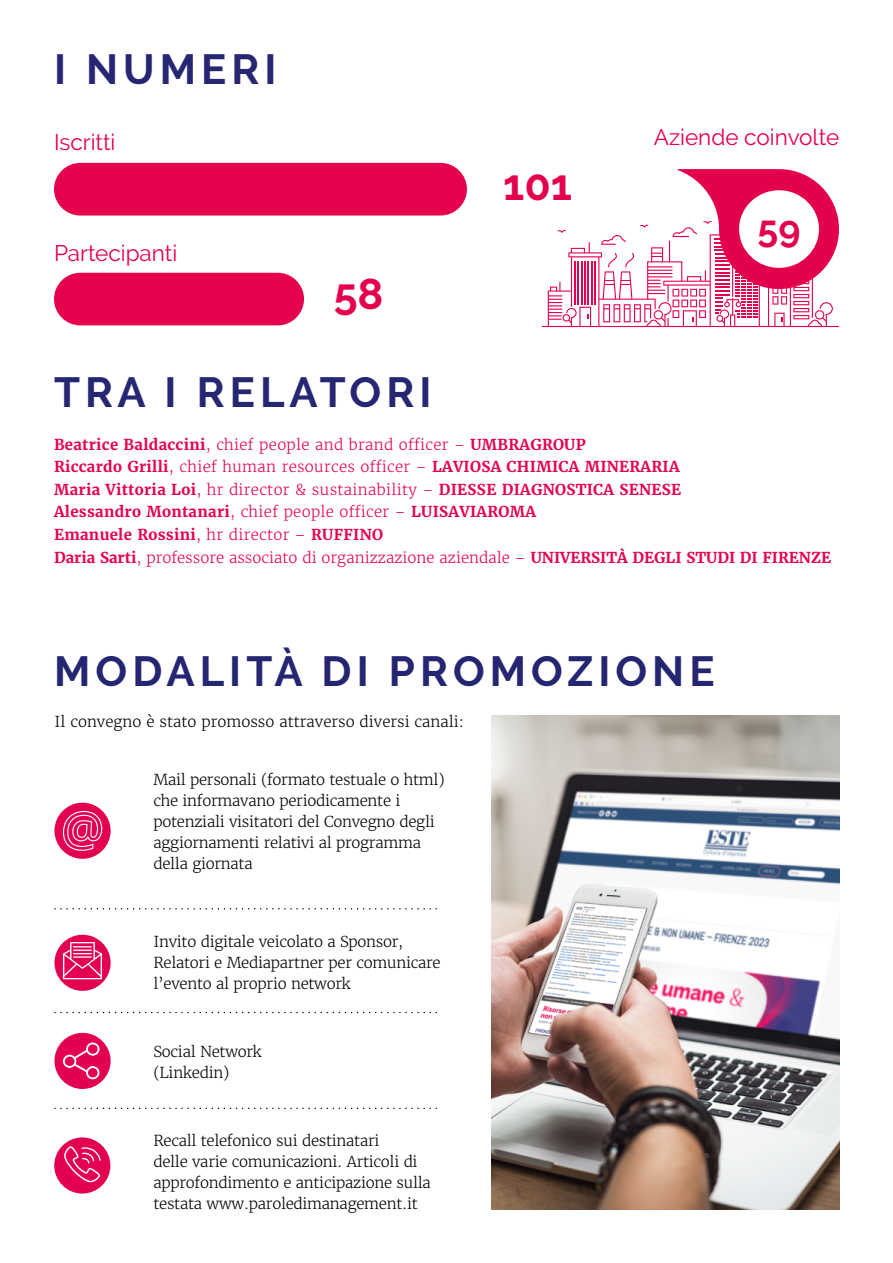
<style>
.page{position:relative;width:893px;height:1263px;background:#fff}
.page>*{position:absolute;margin:0;border:0;box-sizing:border-box;transform-origin:0 0}
.t1{font:700 43.05px "Raleway";color:#e3004f}
.t2{font:700 42px "Raleway";letter-spacing:.12em;color:#252672}
.t3{font:700 42px "Raleway";letter-spacing:.12em;color:#252772}
.t4{font:700 42px "Raleway";letter-spacing:.12em;color:#262673}
.t5{font:700 37.5px "Raleway";color:#e3004f}
.t6{font:22.5px "Raleway";color:#e3004f}
.t7{font:300 15px/21px "Merriweather";letter-spacing:-.02em;color:#000}
.t8{font:700 15px/22.5px "Merriweather";letter-spacing:.02em;color:#e50050}
.t9{font:300 15px "Merriweather";color:#000}
.s1{font-weight:300}
</style>
<div class="page">
<div style="left:54px;top:163px;width:413px;height:52px;background:#e50050;border-radius:26px"></div>
<div style="left:54px;top:273px;width:250px;height:52px;background:#e50050;border-radius:26px"></div>
<svg style="left:542px;top:169px;width:297px;height:158px"></svg>
<div style="left:739px;top:190px;width:80px;height:78px;background:#fff;border-radius:50%"></div>
<div style="left:54px;top:935px;width:57px;height:56px;background:#e30050;border-radius:50%"></div>
<div style="left:54px;top:1033px;width:57px;height:56px;background:#e30050;border-radius:50%"></div>
<div style="left:54px;top:1137px;width:56px;height:56px;background:#e30050;border-radius:50%"></div>
<div style="left:54px;top:803px;width:57px;height:56px;background:#e30050;border-radius:50%"></div>
<svg style="left:62px;top:810px;width:41px;height:41px"></svg>
<svg style="left:63px;top:942px;width:39px;height:37px"></svg>
<svg style="left:64px;top:1146px;width:37px;height:36px"></svg>
<svg style="left:63px;top:1042px;width:36px;height:37px"></svg>
<svg style="left:55px;top:908px;width:382px;height:1px"></svg>
<svg style="left:55px;top:1012px;width:382px;height:1px"></svg>
<svg style="left:55px;top:1107px;width:382px;height:2px"></svg>
<img style="left:492px;top:716px;width:347px;height:494px">
<h2 class="t4" style="left:54px;top:46px;width:224px">I NUMERI</h2>
<h3 class="t6" style="left:54px;top:129px;width:63px">Iscritti</h3>
<h3 class="t6" style="left:54px;top:240px;width:125px">Partecipanti</h3>
<h1 class="t1" style="left:334px;top:269px;width:51px">58</h1>
<h2 class="t3" style="left:54px;top:369px;width:379px">TRA I RELATORI</h2>
<h1 class="t1" style="left:503px;top:160px;width:70px">101</h1>
<h3 class="t6" style="left:654px;top:124px;width:187px">Aziende coinvolte</h3>
<h3 class="t5" style="left:758px;top:207px;width:44px">59</h3>
<p class="t8" style="left:54px;top:433px;width:779px">Beatrice Baldaccini<span class="s1">, chief people and brand officer –</span> UMBRAGROUP<br>Riccardo Grilli<span class="s1">, chief human resources officer –</span> LAVIOSA CHIMICA MINERARIA<br>Maria Vittoria Loi<span class="s1">, hr director &amp; sustainability –</span> DIESSE DIAGNOSTICA SENESE<br>Alessandro Montanari<span class="s1">, chief people officer –</span> LUISAVIAROMA<br>Emanuele Rossini<span class="s1">, hr director –</span> RUFFINO<br>Daria Sarti<span class="s1">, professore associato di organizzazione aziendale –</span> UNIVERSITÀ DEGLI STUDI DI FIRENZE</p>
<h2 class="t2" style="left:54px;top:647px;width:662px">MODALITÀ DI PROMOZIONE</h2>
<p class="t9" style="left:54px;top:712px;width:411px">Il convegno è stato promosso attraverso diversi canali:</p>
<p class="t7" style="left:153px;top:769px;width:293px">Mail personali (formato testuale o html) che informavano periodicamente i potenziali visitatori del Convegno degli aggiornamenti relativi al programma della giornata</p>
<p class="t7" style="left:153px;top:932px;width:289px">Invito digitale veicolato a Sponsor,<br>Relatori e Mediapartner per comunicare l’evento al proprio network</p>
<p class="t7" style="left:153px;top:1041px;width:110px">Social Network (Linkedin)</p>
<p class="t7" style="left:153px;top:1130px;width:279px">Recall telefonico sui destinatari<br>delle varie comunicazioni. Articoli di approfondimento e anticipazione sulla testata www.paroledimanagement.it</p>
</div>
